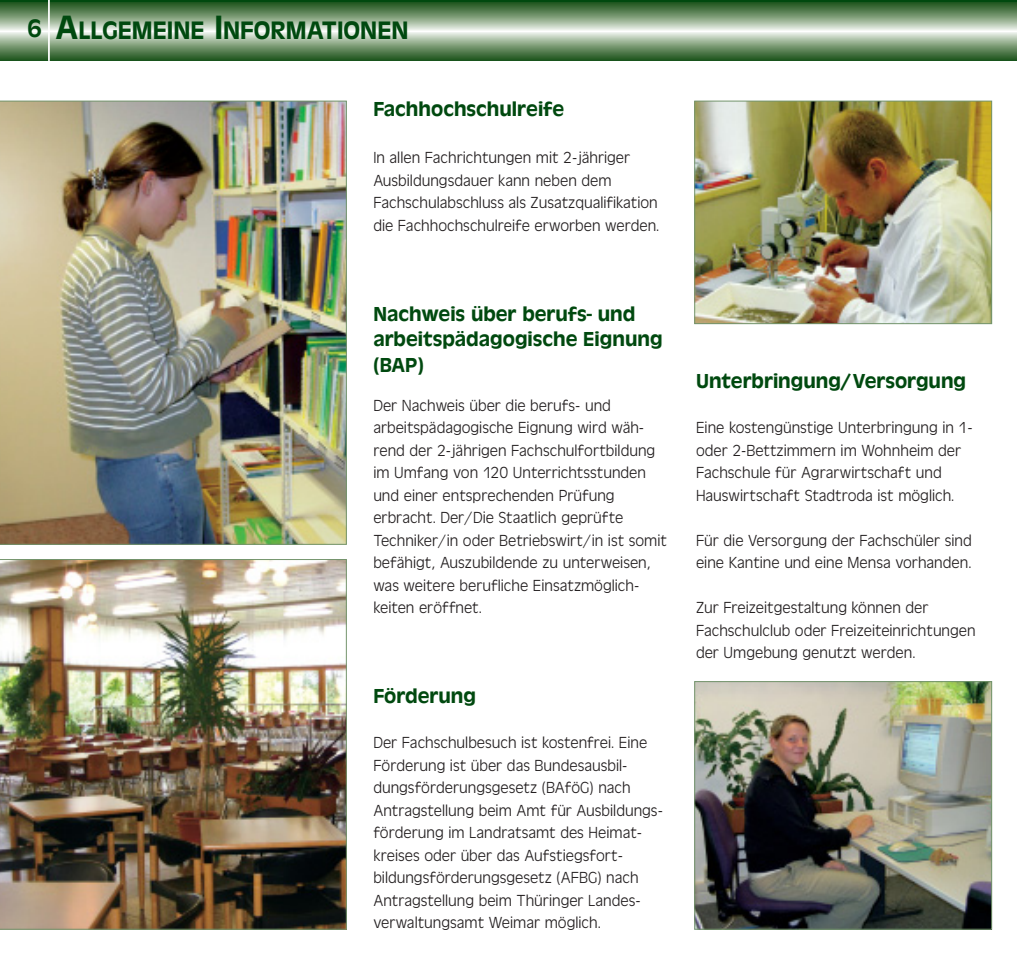
<style>
.page{position:relative;width:1018px;height:969px;background:#fff}
.page>*{position:absolute;margin:0;border:0;box-sizing:border-box;transform-origin:0 0}
.t1{font:500 26.25px "Antique Olive T";color:#00490f}
.t2{font:500 21px/25.2px "Antique Olive T";color:#00490f}
.t3{font:300 16.62px/22.4px "Antique Olive T";color:#231f20}
.s1{font-size:35px}
</style>
<div class="page">
<img style="left:0;top:0;width:1017px;height:930px">
<h1 class="t1" style="left:27px;top:21px;width:383px">6 <span class="s1">A</span>LLGEMEINE <span class="s1">I</span>NFORMATIONEN</h1>
<p class="t2" style="left:373px;top:98px;width:192px">Fachhochschulreife</p>
<p class="t3" style="left:373px;top:147px;width:287px">In allen Fachrichtungen mit 2-jähriger Ausbildungsdauer kann neben dem Fachschulabschluss als Zusatzqualifikation die Fachhochschulreife erworben werden.</p>
<p class="t2" style="left:373px;top:302px;width:290px">Nachweis über berufs- und arbeitspädagogische Eignung (BAP)</p>
<p class="t3" style="left:373px;top:394px;width:295px">Der Nachweis über die berufs- und arbeitspädagogische Eignung wird wäh&shy;rend der 2-jährigen Fachschulfortbildung im Umfang von 120 Unterrichtsstunden und einer entsprechenden Prüfung erbracht. Der/Die Staatlich geprüfte Techniker/in oder Betriebswirt/in ist somit befähigt, Auszubildende zu unterweisen, was weitere berufliche Einsatzmöglich&shy;keiten eröffnet.</p>
<p class="t2" style="left:373px;top:684px;width:104px">Förderung</p>
<p class="t3" style="left:373px;top:732px;width:291px">Der Fachschulbesuch ist kostenfrei. Eine Förderung ist über das Bundesausbil&shy;dungsförderungsgesetz (BAföG) nach Antragstellung beim Amt für Ausbildungs&shy;förderung im Landratsamt des Heimat&shy;kreises oder über das Aufstiegsfort&shy;bildungsförderungsgesetz (AFBG) nach Antragstellung beim Thüringer Landes&shy;verwaltungsamt Weimar möglich.</p>
<p class="t2" style="left:696px;top:369px;width:271px">Unterbringung/Versorgung</p>
<p class="t3" style="left:696px;top:417px;width:278px">Eine kostengünstige Unterbringung in 1- oder 2-Bettzimmern im Wohnheim der Fachschule für Agrarwirtschaft und Hauswirtschaft Stadtroda ist möglich.</p>
<p class="t3" style="left:696px;top:529px;width:277px">Für die Versorgung der Fachschüler sind eine Kantine und eine Mensa vorhanden.</p>
<p class="t3" style="left:696px;top:597px;width:281px">Zur Freizeitgestaltung können der<br>Fachschulclub oder Freizeiteinrichtungen der Umgebung genutzt werden.</p>
</div>
